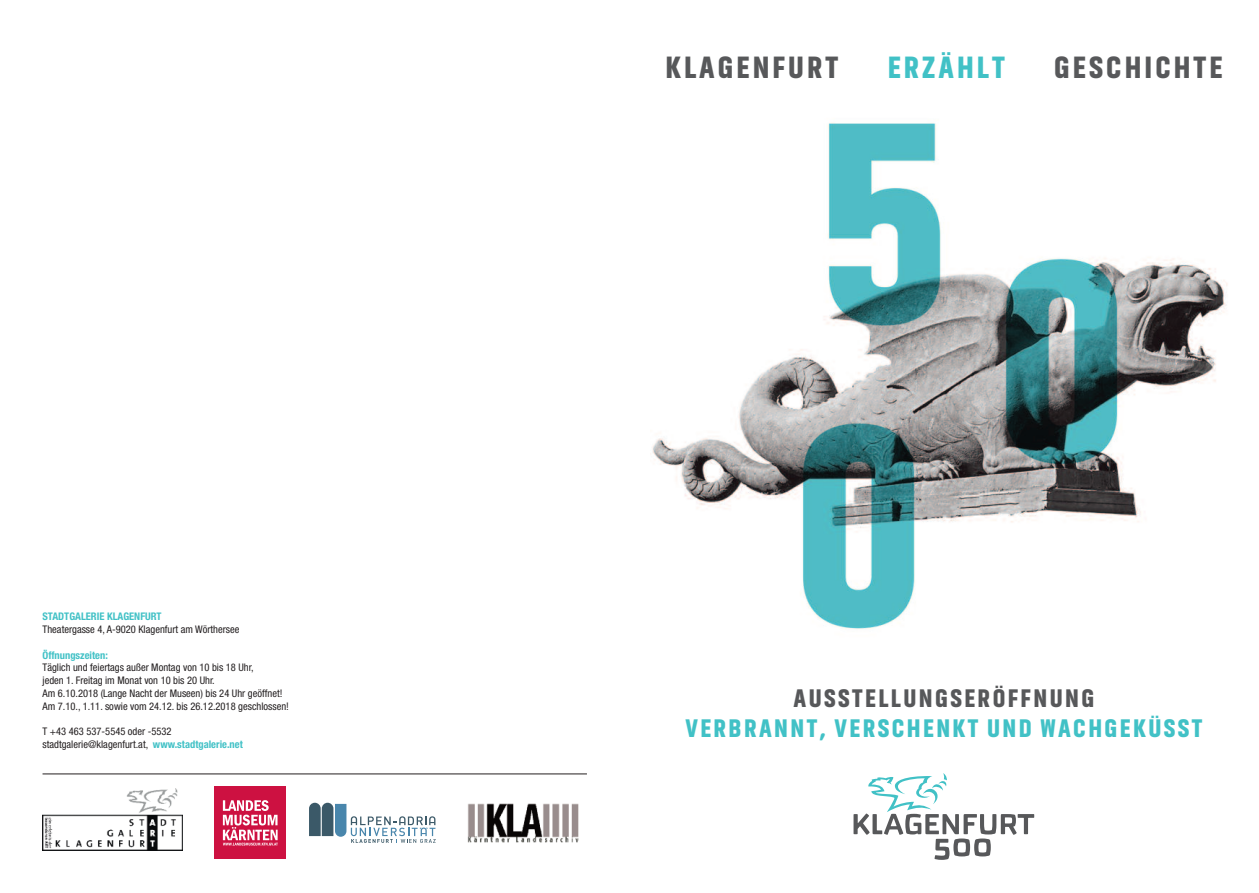
<style>
.page{position:relative;width:1259px;height:893px;background:#fff}
.page>*{position:absolute;margin:0;border:0;box-sizing:border-box;transform-origin:0 0}
.t1{font:900 30.9px "Akhand";letter-spacing:.1em;color:#57585a}
.t2{font:900 30.9px "Akhand";letter-spacing:.1em;color:#41c1c6}
.t3{font:900 25.5px "Akhand";letter-spacing:.095em;color:#41c1c6}
.t4{font:900 25.5px "Akhand";letter-spacing:.095em;color:#57585a}
.t5{font:condensed 10.5px/12.8px "Helvetica Neue";color:#231f20}
.t6{font:700 condensed 10.5px "Helvetica Neue";color:#41c1c6}
.s1{font-weight:700;color:#41c1c6}
</style>
<div class="page">
<img style="left:43px;top:788px;width:139px;height:62px">
<hr style="left:43px;top:773px;width:544px;height:1px;background:#231f20">
<div style="left:214px;top:787px;width:71px;height:72px;background:#cd1141"></div>
<svg style="left:223px;top:800px;width:55px;height:45px"></svg>
<svg style="left:309px;top:803px;width:126px;height:40px"></svg>
<img style="left:467px;top:803px;width:112px;height:40px">
<img style="left:652px;top:123px;width:576px;height:506px">
<svg style="left:853px;top:773px;width:181px;height:87px"></svg>
<p class="t6" style="left:43px;top:613px;width:120px">STADTGALERIE KLAGENFURT</p>
<p class="t5" style="left:43px;top:624px;width:198px">Theatergasse 4, A-9020 Klagenfurt am Wörthersee</p>
<p class="t6" style="left:43px;top:651px;width:67px">Öffnungszeiten:</p>
<p class="t5" style="left:43px;top:662px;width:248px">Täglich und feiertags außer Montag von 10 bis 18 Uhr,<br>jeden 1. Freitag im Monat von 10 bis 20 Uhr.<br>Am 6.10.2018 (Lange Nacht der Museen) bis 24 Uhr geöffnet!<br>Am 7.10., 1.11. sowie vom 24.12. bis 26.12.2018 geschlossen!</p>
<p class="t5" style="left:43px;top:726px;width:202px">T +43 463 537-5545 oder -5532 stadtgalerie@klagenfurt.at, <span class="s1">www.stadtgalerie.net</span></p>
<h1 class="t1" style="left:665px;top:55px;width:174px">KLAGENFURT</h1>
<h1 class="t2" style="left:887px;top:55px;width:119px">ERZÄHLT</h1>
<h1 class="t1" style="left:1054px;top:55px;width:170px">GESCHICHTE</h1>
<h2 class="t4" style="left:793px;top:688px;width:302px">AUSSTELLUNGSERÖFFNUNG</h2>
<h2 class="t3" style="left:685px;top:718px;width:518px">VERBRANNT, VERSCHENKT UND WACHGEKÜSST</h2>
</div>
